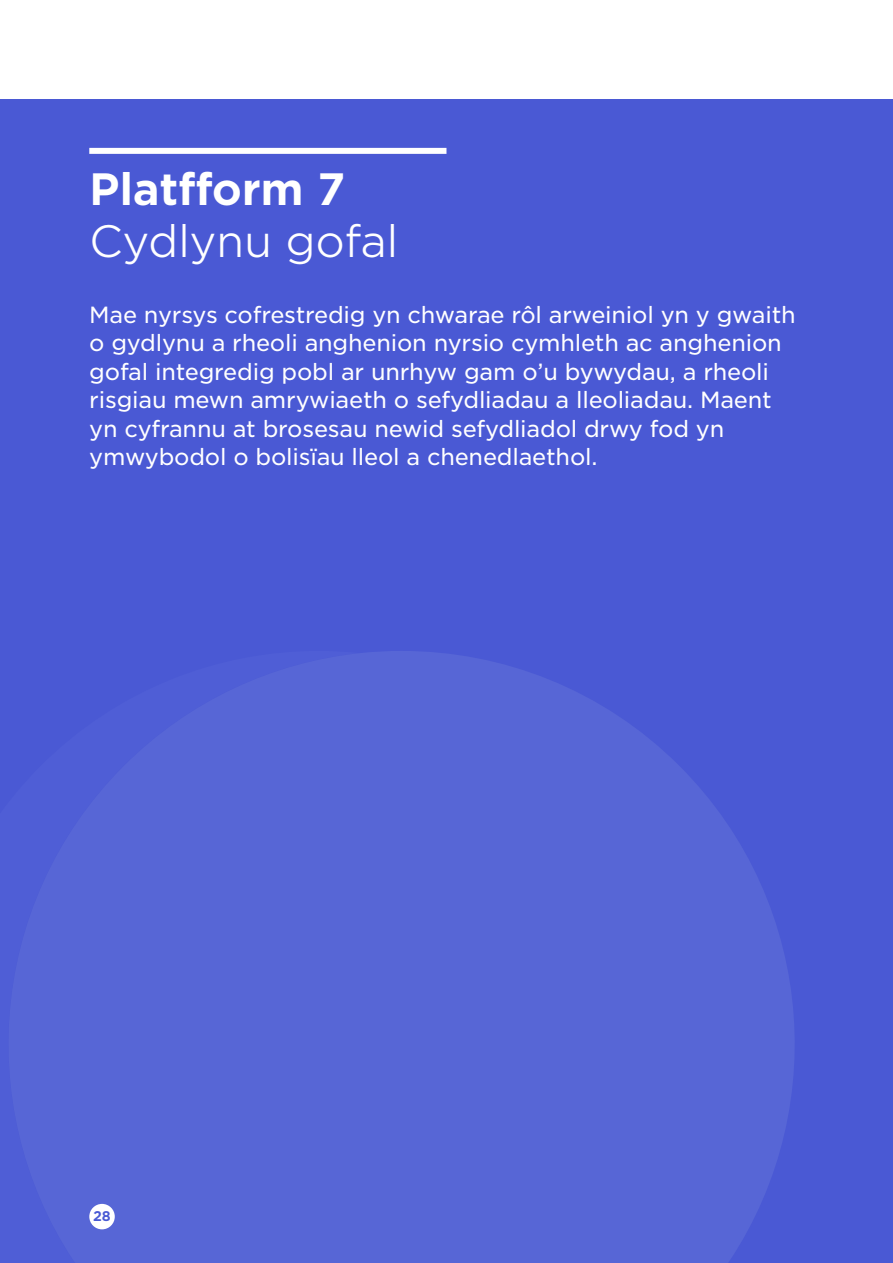
<style>
.page{position:relative;width:893px;height:1263px;background:#fff}
.page>*{position:absolute;margin:0;border:0;box-sizing:border-box;transform-origin:0 0}
.Heading{font:300 43.5px/52.2px "Gotham S Sm";letter-spacing:-.01em;color:#fff}
.Lead_in{font:22.5px/28.5px "Gotham S Sm";letter-spacing:-.01em;color:#fff}
.t1{font:700 13.5px "Gotham S Sm";color:#495ad4}
.s1{font-weight:700}
</style>
<div class="page">
<div style="left:0;top:100px;width:893px;height:1163px;background:#4a59d4"></div>
<svg style="left:9px;top:651px;width:785px;height:612px;fill:#5766d6"></svg>
<div style="left:89px;top:148px;width:357px;height:6px;background:#fff"></div>
<div style="left:89px;top:1204px;width:26px;height:25px;background:#fff;border-radius:50%"></div>
<h1 class="Heading" style="left:89px;top:162px;width:311px"><span class="s1">Platfform 7<br></span>Cydlynu gofal</h1>
<h2 class="Lead_in" style="left:89px;top:300px;width:708px">Mae nyrsys cofrestredig yn chwarae rôl arweiniol yn y gwaith o gydlynu a rheoli anghenion nyrsio cymhleth ac anghenion gofal integredig pobl ar unrhyw gam o’u bywydau, a rheoli risgiau mewn amrywiaeth o sefydliadau a lleoliadau. Maent yn cyfrannu at brosesau newid sefydliadol drwy fod yn ymwybodol o bolisïau lleol a chenedlaethol.</h2>
<p class="t1" style="left:93px;top:1206px;width:19px">28</p>
</div>
